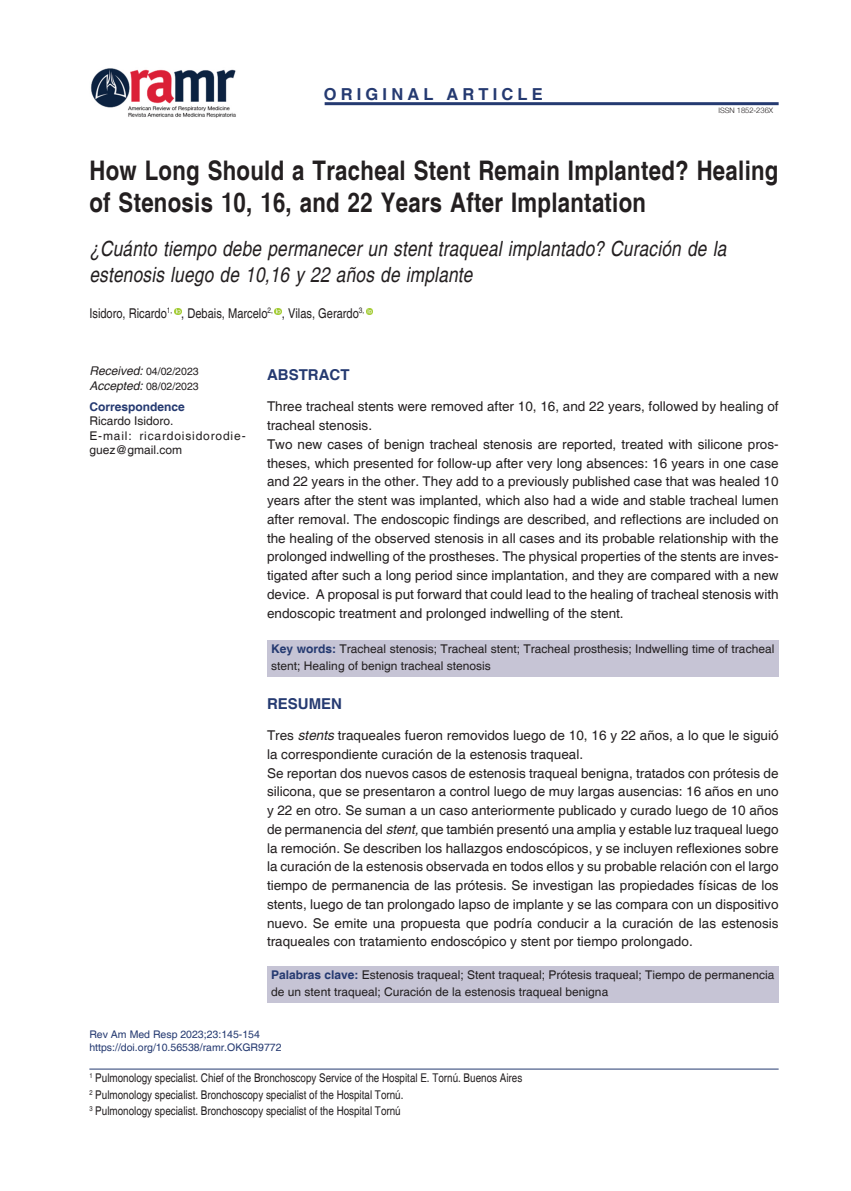
<style>
.page{position:relative;width:851px;height:1191px;background:#fff}
.page>*{position:absolute;margin:0;border:0;box-sizing:border-box;transform-origin:0 0}
.t1{font:700 condensed 27px/31.5px "Helvetica";letter-spacing:.01em;color:#231f20}
.t2{font:italic condensed 21px/25.2px "Helvetica";letter-spacing:.01em;color:#231f20}
.t3{font:700 16.5px "Helvetica";letter-spacing:.25em;color:#253a71}
.t4{font:700 15px "Helvetica";color:#253a71}
.t5{font:13.5px/18.8px "Helvetica";color:#231f20}
.t6{font:condensed 13.5px "Helvetica";color:#231f20}
.t7{font:12px/14.4px "Helvetica";color:#231f20}
.t8{font:condensed 12px/16.5px "Helvetica";color:#231f20}
.t9{font:700 12px "Helvetica";color:#253a71}
.t10{font:10.5px/12.6px "Helvetica";color:#253a71}
.t11{font:10.5px/15.8px "Helvetica";color:#231f20}
.t12{font:300 7.5px "Helvetica Neue";color:#231f20}
.s1{font-style:italic;font-size:12px}
.s2{font-weight:700;color:#253a71}
.s3{font-style:italic}
</style>
<div class="page">
<img style="left:91px;top:68px;width:145px;height:50px">
<hr style="left:324px;top:102px;width:454px;height:3px;background:#253a71">
<hr style="left:89px;top:1068px;width:689px;height:1px;background:#253a71">
<div style="left:267px;top:640px;width:511px;height:36px;background:#c6c4d5"></div>
<div style="left:267px;top:966px;width:511px;height:36px;background:#c6c4d5"></div>
<svg style="left:175px;top:308px;width:6px;height:7px"></svg>
<svg style="left:275px;top:308px;width:6px;height:7px"></svg>
<svg style="left:366px;top:308px;width:7px;height:7px"></svg>
<p class="t3" style="left:324px;top:84px;width:220px">ORIGINAL ARTICLE</p>
<p class="t12" style="left:718px;top:106px;width:56px">ISSN 1852-236X</p>
<h1 class="t1" style="left:89px;top:155px;width:690px">How Long Should a Tracheal Stent Remain Implanted? Healing of Stenosis 10, 16, and 22 Years After Implantation</h1>
<h2 class="t2" style="left:89px;top:236px;width:638px">¿Cuánto tiempo debe permanecer un stent traqueal implantado? Curación de la estenosis luego de 10,16 y 22 años de implante</h2>
<p class="t6" style="left:89px;top:305px;width:276px">Isidoro, Ricardo<sup>1,</sup> , Debais, Marcelo<sup>2,</sup> , Vilas, Gerardo<sup>3,</sup></p>
<p class="t11" style="left:89px;top:363px;width:111px"><span class="s1">Received:</span> 04/02/2023<br><span class="s1">Accepted:</span> 08/02/2023</p>
<p class="t9" style="left:89px;top:399px;width:97px">Correspondence</p>
<p class="t7" style="left:89px;top:414px;width:158px">Ricardo Isidoro.<br>E-mail: ricardoisidorodie&shy;guez@gmail.com</p>
<p class="t4" style="left:267px;top:365px;width:84px">ABSTRACT</p>
<p class="t5" style="left:267px;top:398px;width:513px">Three tracheal stents were removed after 10, 16, and 22 years, followed by healing of tracheal stenosis.<br>Two new cases of benign tracheal stenosis are reported, treated with silicone pros&shy;theses, which presented for follow-up after very long absences: 16 years in one case and 22 years in the other. They add to a previously published case that was healed 10 years after the stent was implanted, which also had a wide and stable tracheal lumen after removal. The endoscopic findings are described, and reflections are included on the healing of the observed stenosis in all cases and its probable relationship with the prolonged indwelling of the prostheses. The physical properties of the stents are inves&shy;tigated after such a long period since implantation, and they are compared with a new device. A proposal is put forward that could lead to the healing of tracheal stenosis with endoscopic treatment and prolonged indwelling of the stent.</p>
<p class="t7" style="left:271px;top:641px;width:504px;line-height:16.5px"><span class="s2">Key words:</span> Tracheal stenosis; Tracheal stent; Tracheal prosthesis; Indwelling time of tracheal stent; Healing of benign tracheal stenosis</p>
<p class="t4" style="left:267px;top:694px;width:76px">RESUMEN</p>
<p class="t5" style="left:267px;top:726px;width:513px">Tres <span class="s3">stents</span> traqueales fueron removidos luego de 10, 16 y 22 años, a lo que le siguió la correspondiente curación de la estenosis traqueal.<br>Se reportan dos nuevos casos de estenosis traqueal benigna, tratados con prótesis de silicona, que se presentaron a control luego de muy largas ausencias: 16 años en uno y 22 en otro. Se suman a un caso anteriormente publicado y curado luego de 10 años de permanencia del <span class="s3">stent,</span> que también presentó una amplia y estable luz traqueal luego la remoción. Se describen los hallazgos endoscópicos, y se incluyen reflexiones sobre la curación de la estenosis observada en todos ellos y su probable relación con el largo tiempo de permanencia de las prótesis. Se investigan las propiedades físicas de los stents, luego de tan prolongado lapso de implante y se las compara con un dispositivo nuevo. Se emite una propuesta que podría conducir a la curación de las estenosis traqueales con tratamiento endoscópico y stent por tiempo prolongado.</p>
<p class="t7" style="left:271px;top:967px;width:504px;line-height:16.5px"><span class="s2">Palabras clave:</span> Estenosis traqueal; Stent traqueal; Prótesis traqueal; Tiempo de permanencia de un stent traqueal; Curación de la estenosis traqueal benigna</p>
<p class="t10" style="left:89px;top:1028px;width:194px">Rev Am Med Resp 2023;23:145-154 https://doi.org/10.56538/ramr.OKGR9772</p>
<p class="t8" style="left:89px;top:1069px;width:434px"><sup>1</sup> Pulmonology specialist. Chief of the Bronchoscopy Service of the Hospital E. Tornú. Buenos Aires<br><sup>2</sup> Pulmonology specialist. Bronchoscopy specialist of the Hospital Tornú.<br><sup>3</sup> Pulmonology specialist. Bronchoscopy specialist of the Hospital Tornú</p>
</div>
